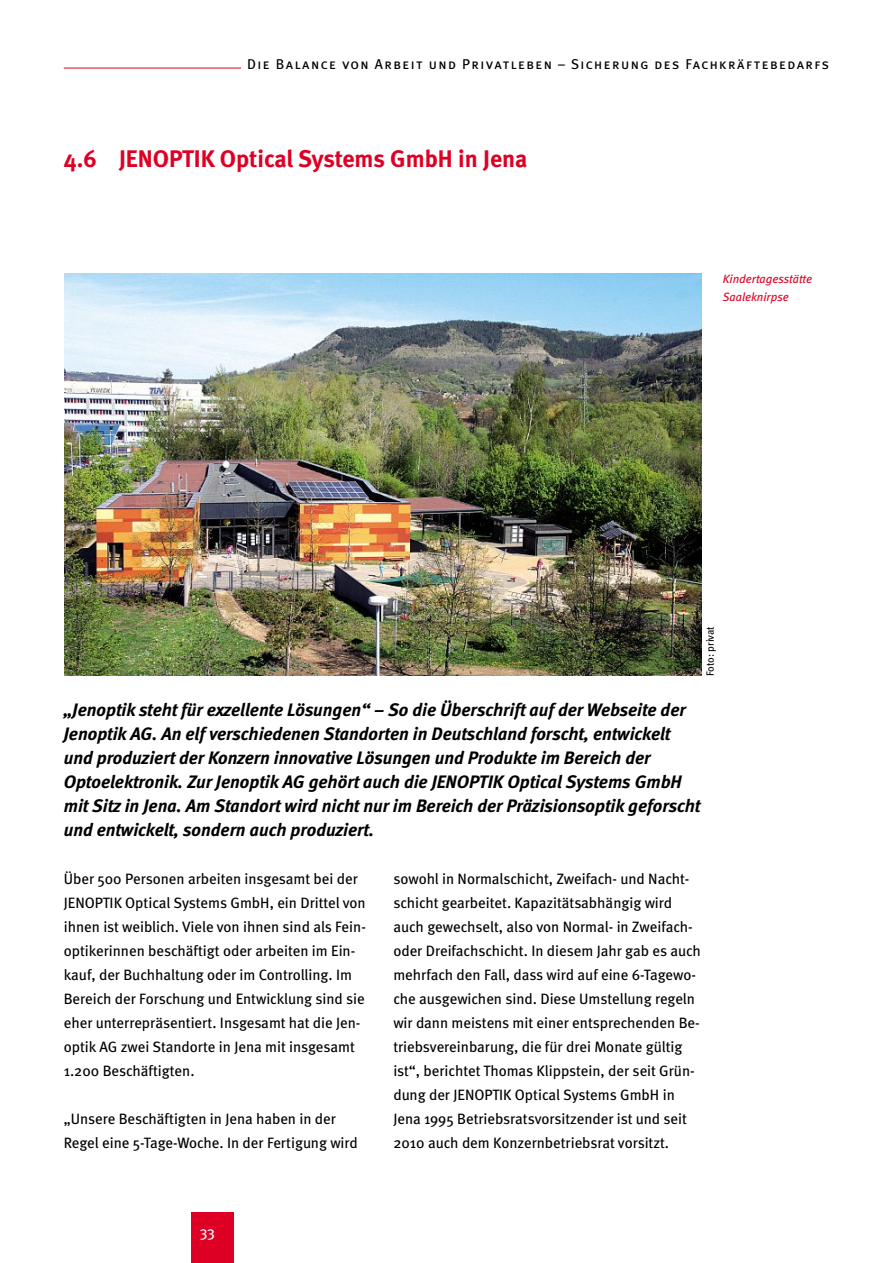
<style>
.page{position:relative;width:893px;height:1263px;background:#fff}
.page>*{position:absolute;margin:0;border:0;box-sizing:border-box;transform-origin:0 0}
.t1{font:700 24px "Meta";color:#de0024}
.t2{font:italic 700 18px/24px "Meta";color:#000}
.t3{font:15px/24px "Meta";color:#000}
.t4{font:15px "Meta";color:#fff}
.t5{font:14.25px "Meta Plus Book Caps";letter-spacing:.1em;color:#000}
.t6{font:italic 12px/18px "Meta";color:#de0024}
.t7{font:10.5px "Meta";color:#000}
</style>
<div class="page">
<div style="left:191px;top:1212px;width:43px;height:51px;background:#de0024"></div>
<hr style="left:64px;top:68px;width:177px;height:1px;background:#de0024">
<img style="left:65px;top:274px;width:637px;height:401px">
<p class="t5" style="left:247px;top:55px;width:583px">Die Balance von Arbeit und Privatleben – Sicherung des Fachkräftebedarfs</p>
<p class="t1" style="left:64px;top:144px;width:465px">4.6 JENOPTIK Optical Systems GmbH in Jena</p>
<p class="t6" style="left:723px;top:271px;width:91px">Kindertagesstätte<br>Saaleknirpse</p>
<p class="t7" style="left:704px;top:676px;width:52px;rotate:-90deg">Foto: privat</p>
<p class="t2" style="left:64px;top:698px;width:638px">„Jenoptik steht für exzellente Lösungen“ – So die Überschrift auf der Webseite der Jenoptik AG. An elf verschiedenen Standorten in Deutschland forscht, entwickelt und produziert der Konzern innovative Lösungen und Produkte im Bereich der Optoelektronik. Zur Jenoptik AG gehört auch die JENOPTIK Optical Systems GmbH mit Sitz in Jena. Am Standort wird nicht nur im Bereich der Präzisionsoptik geforscht und entwickelt, sondern auch produziert.</p>
<p class="t3" style="left:64px;top:867px;width:304px">Über 500 Personen arbeiten insgesamt bei der JENOPTIK Optical Systems GmbH, ein Drittel von ihnen ist weiblich. Viele von ihnen sind als Fein&shy;optikerinnen beschäftigt oder arbeiten im Ein&shy;kauf, der Buchhaltung oder im Controlling. Im Bereich der Forschung und Entwicklung sind sie eher unterrepräsentiert. Insgesamt hat die Jen&shy;optik AG zwei Standorte in Jena mit insgesamt 1.200 Beschäftigten.</p>
<p class="t3" style="left:64px;top:1107px;width:296px">„Unsere Beschäftigten in Jena haben in der<br>Regel eine 5-Tage-Woche. In der Fertigung wird</p>
<p class="t3" style="left:393px;top:867px;width:309px">sowohl in Normalschicht, Zweifach- und Nacht&shy;schicht gearbeitet. Kapazitätsabhängig wird auch gewechselt, also von Normal- in Zweifach&shy;oder Dreifachschicht. In diesem Jahr gab es auch mehrfach den Fall, dass wird auf eine 6-Tagewo&shy;che ausgewichen sind. Diese Umstellung regeln wir dann meistens mit einer entsprechenden Be&shy;triebsvereinbarung, die für drei Monate gültig ist“, berichtet Thomas Klippstein, der seit Grün&shy;dung der JENOPTIK Optical Systems GmbH in Jena 1995 Betriebsratsvorsitzender ist und seit 2010 auch dem Konzernbetriebsrat vorsitzt.</p>
<p class="t4" style="left:200px;top:1223px;width:17px">33</p>
</div>
